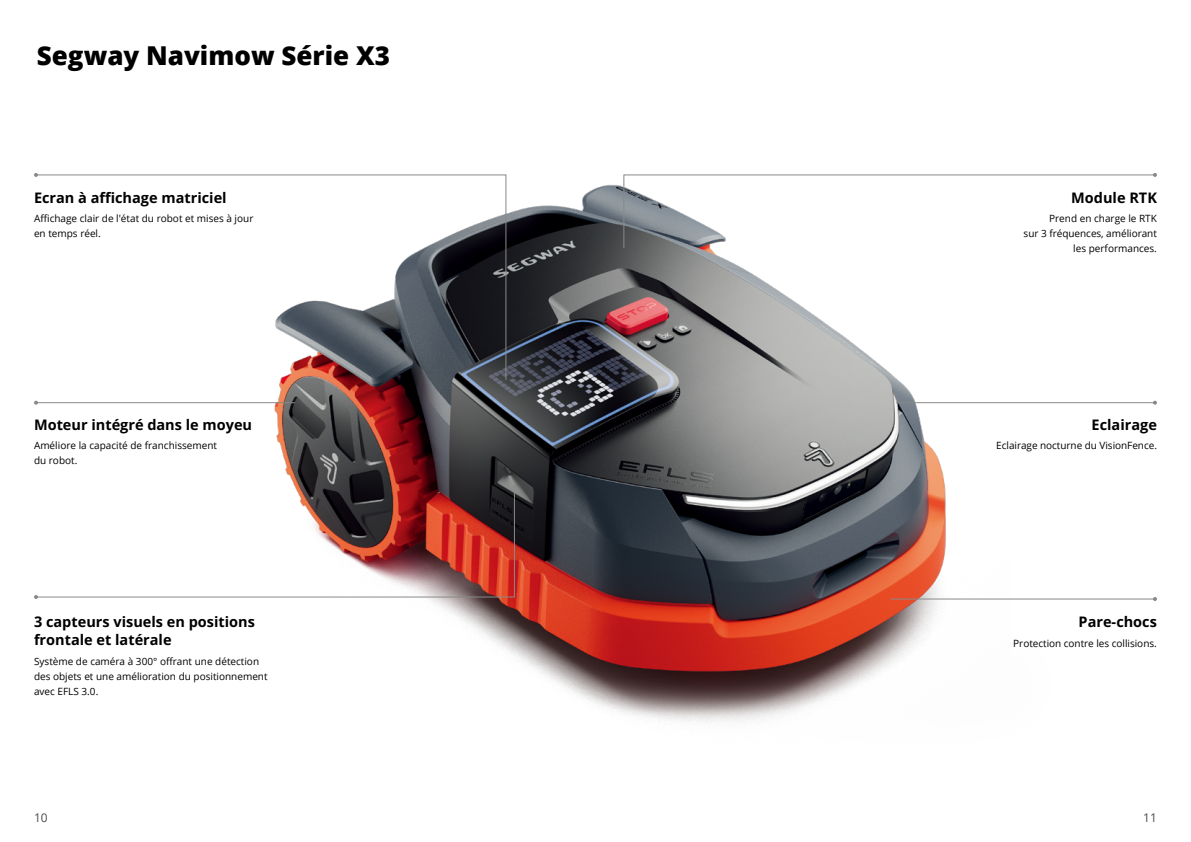
<style>
.page{position:relative;width:1191px;height:842px;background:#fff}
.page>*{position:absolute;margin:0;border:0;box-sizing:border-box;transform-origin:0 0}
.t1{font:800 26px "Open Sans";color:#000}
.t2{font:700 14.5px/18px "Open Sans";color:#000}
.t3{font:12px "Open Sans";color:#4d4949}
.t4{font:10px/15px "Open Sans";color:#000}
</style>
<div class="page">
<img style="left:176px;top:174px;width:895px;height:549px">
<svg style="left:38px;top:174px;width:468px;height:206px"></svg>
<svg style="left:34px;top:173px;width:4px;height:4px"></svg>
<svg style="left:38px;top:484px;width:477px;height:113px"></svg>
<svg style="left:34px;top:595px;width:4px;height:4px"></svg>
<hr style="left:890px;top:599px;width:265px;height:1px;background:#898989">
<svg style="left:1153px;top:597px;width:4px;height:4px"></svg>
<svg style="left:623px;top:173px;width:534px;height:76px"></svg>
<hr style="left:896px;top:402px;width:259px;height:1px;background:#898989">
<svg style="left:1153px;top:401px;width:4px;height:4px"></svg>
<hr style="left:36px;top:402px;width:259px;height:1px;background:#898989">
<svg style="left:34px;top:401px;width:4px;height:4px"></svg>
<h1 class="t1" style="left:37px;top:36px;width:355px">Segway Navimow Série X3</h1>
<h2 class="t2" style="left:34px;top:188px;width:194px">Ecran à affichage matriciel</h2>
<p class="t4" style="left:34px;top:211px;width:221px">Affichage clair de l'état du robot et mises à jour en temps réel.</p>
<h2 class="t2" style="left:34px;top:415px;width:220px">Moteur intégré dans le moyeu</h2>
<p class="t4" style="left:34px;top:437px;width:185px">Améliore la capacité de franchissement du robot.</p>
<h2 class="t2" style="left:34px;top:613px;width:222px">3 capteurs visuels en positions frontale et latérale</h2>
<p class="t4" style="left:34px;top:653px;width:235px">Système de caméra à 300° offrant une détection des objets et une amélioration du positionnement avec EFLS 3.0.</p>
<h2 class="t2" style="left:1071px;top:188px;width:87px">Module RTK</h2>
<p class="t4" style="left:1023px;top:211px;width:135px;text-align:right">Prend en charge le RTK<br>sur 3 fréquences, améliorant les performances.</p>
<h2 class="t2" style="left:1091px;top:415px;width:67px">Eclairage</h2>
<p class="t4" style="left:996px;top:437px;width:162px">Eclairage nocturne du VisionFence.</p>
<h2 class="t2" style="left:1078px;top:613px;width:80px">Pare-chocs</h2>
<p class="t4" style="left:1013px;top:635px;width:145px">Protection contre les collisions.</p>
<p class="t3" style="left:34px;top:809px;width:15px">10</p>
<p class="t3" style="left:1143px;top:809px;width:15px">11</p>
</div>
